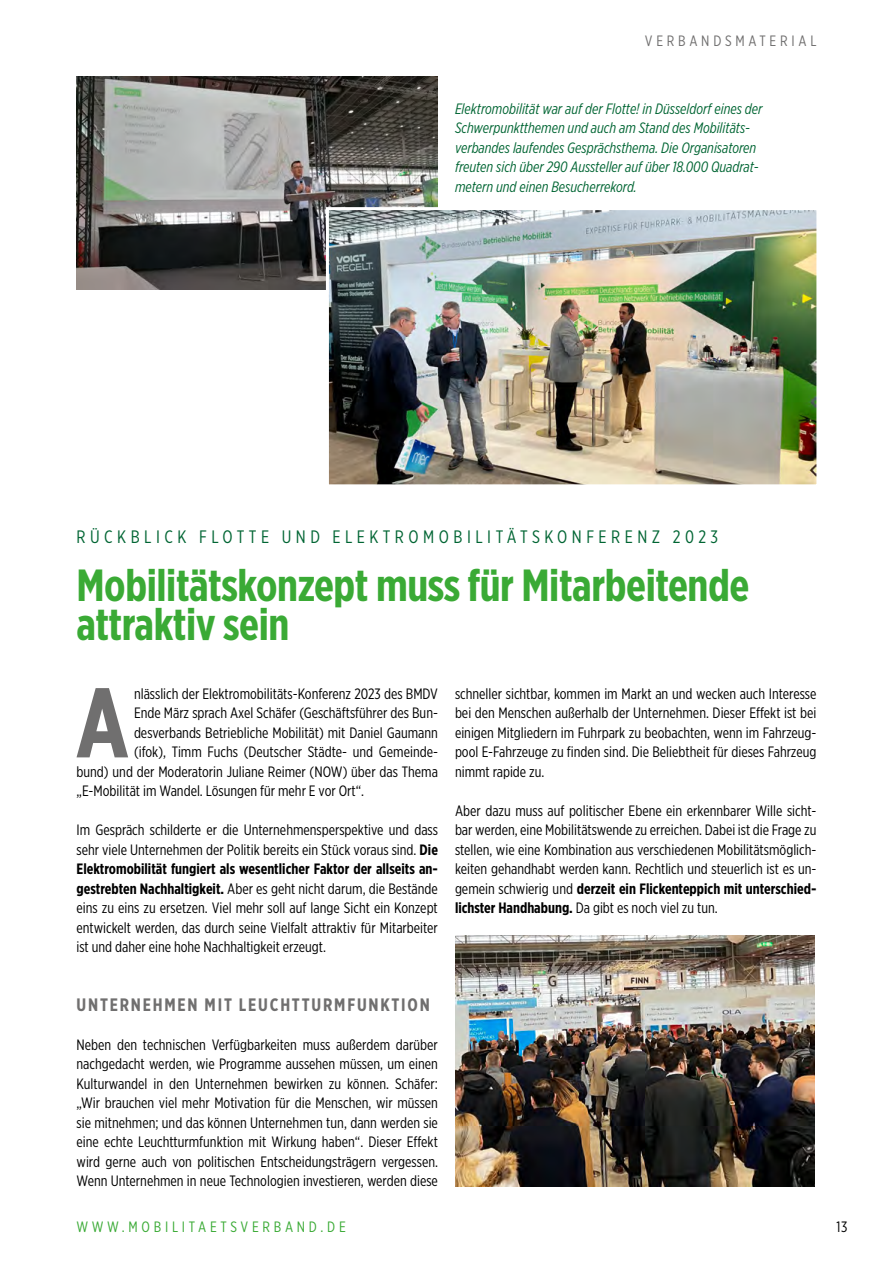
<style>
.page{position:relative;width:893px;height:1263px;background:#fff}
.page>*{position:absolute;margin:0;border:0;box-sizing:border-box;transform-origin:0 0}
.Copy_1__Absatz{font:700 98.55px "Gotham X Narrow";color:#706f6f}
.Head_30_narrow{font:700 45px/39px "Gotham X Narrow";letter-spacing:-.01em;color:#3aaa35}
.Subhead_Versalien_kl{font:18px "Gotham X Narrow";letter-spacing:.25em;color:#006533}
.Zwischenhead{font:700 18px "Gotham X Narrow";letter-spacing:.1em;color:#706f6f}
.Copy__Block{font:15px/19.5px "Gotham X Narrow";color:#000;text-align:justify}
.Copy_1__Absatz-2{font:15px "Gotham X Narrow";color:#000}
.Bildunterschrift__li{font:italic 15px/19.5px "Gotham X Narrow";color:#006533}
.t1{font:15px "Gotham X Narrow";letter-spacing:.25em;color:#3aaa35}
.Rubrikentitel{font:15px "Gotham X Narrow";letter-spacing:.25em;color:#706f6f}
.s1{font-weight:700}
</style>
<div class="page">
<img style="left:77px;top:77px;width:361px;height:212px">
<img style="left:455px;top:935px;width:359px;height:251px">
<img style="left:324px;top:206px;width:493px;height:279px">
<p class="Rubrikentitel" style="left:645px;top:32px;width:173px">VERBANDSMATERIAL</p>
<p class="Bildunterschrift__li" style="left:455px;top:99px;width:309px">Elektromobilität war auf der Flotte! in Düsseldorf eines der Schwerpunktthemen und auch am Stand des Mobilitäts&shy;verbandes laufendes Gesprächsthema. Die Organisatoren freuten sich über 290 Aussteller auf über 18.000 Quadrat&shy;metern und einen Besucherrekord.</p>
<p class="Subhead_Versalien_kl" style="left:77px;top:526px;width:643px">RÜCKBLICK FLOTTE UND ELEKTROMOBILITÄTSKONFERENZ 2023</p>
<p class="Head_30_narrow" style="left:77px;top:566px;width:674px">Mobilitätskonzept muss für Mitarbeitende attraktiv sein</p>
<p class="Copy_1__Absatz" style="left:76px;top:662px;width:55px">A</p>
<p class="Copy_1__Absatz-2" style="left:134px;top:685px;width:305px">nlässlich der Elektromobilitäts-Konferenz 2023 des BMDV</p>
<p class="Copy_1__Absatz-2" style="left:134px;top:704px;width:305px">Ende März sprach Axel Schäfer (Geschäftsführer des Bun-</p>
<p class="Copy_1__Absatz-2" style="left:134px;top:724px;width:305px">desverbands Betriebliche Mobilität) mit Daniel Gaumann</p>
<p class="Copy_1__Absatz-2" style="left:134px;top:743px;width:305px">(ifok), Timm Fuchs (Deutscher Städte- und Gemeinde-</p>
<p class="Copy_1__Absatz-2" style="left:77px;top:763px;width:363px">bund) und der Moderatorin Juliane Reimer (NOW) über das Thema</p>
<p class="Copy_1__Absatz-2" style="left:77px;top:782px;width:289px">„E-Mobilität im Wandel. Lösungen für mehr E vor Ort“.</p>
<p class="Copy__Block" style="left:77px;top:820px;width:363px">Im Gespräch schilderte er die Unternehmensperspektive und dass sehr viele Unternehmen der Politik bereits ein Stück voraus sind. <span class="s1">Die Elektromobilität fungiert als wesentlicher Faktor der allseits an&shy;gestrebten Nachhaltigkeit.</span> Aber es geht nicht darum, die Bestände eins zu eins zu ersetzen. Viel mehr soll auf lange Sicht ein Konzept entwickelt werden, das durch seine Vielfalt attraktiv für Mitarbeiter ist und daher eine hohe Nachhaltigkeit erzeugt.</p>
<p class="Copy__Block" style="left:455px;top:684px;width:363px">schneller sichtbar, kommen im Markt an und wecken auch Interesse bei den Menschen außerhalb der Unternehmen. Dieser Effekt ist bei einigen Mitgliedern im Fuhrpark zu beobachten, wenn im Fahrzeug&shy;pool E-Fahrzeuge zu finden sind. Die Beliebtheit für dieses Fahrzeug nimmt rapide zu.</p>
<p class="Copy__Block" style="left:455px;top:801px;width:363px">Aber dazu muss auf politischer Ebene ein erkennbarer Wille sicht&shy;bar werden, eine Mobilitätswende zu erreichen. Dabei ist die Frage zu stellen, wie eine Kombination aus verschiedenen Mobilitätsmöglich&shy;keiten gehandhabt werden kann. Rechtlich und steuerlich ist es un&shy;gemein schwierig und <span class="s1">derzeit ein Flickenteppich mit unterschied&shy;lichster Handhabung.</span> Da gibt es noch viel zu tun.</p>
<p class="Zwischenhead" style="left:77px;top:993px;width:355px">UNTERNEHMEN MIT LEUCHTTURMFUNKTION</p>
<p class="Copy__Block" style="left:77px;top:1035px;width:363px">Neben den technischen Verfügbarkeiten muss außerdem darüber nachgedacht werden, wie Programme aussehen müssen, um einen Kulturwandel in den Unternehmen bewirken zu können. Schäfer: „Wir brauchen viel mehr Motivation für die Menschen, wir müssen sie mitnehmen; und das können Unternehmen tun, dann werden sie eine echte Leuchtturmfunktion mit Wirkung haben“. Dieser Effekt wird gerne auch von politischen Entscheidungsträgern vergessen.<br>Wenn Unternehmen in neue Technologien investieren, werden diese</p>
<p class="t1" style="left:77px;top:1218px;width:271px">WWW.MOBILITAETSVERBAND.DE</p>
<p class="Copy__Block" style="left:836px;top:1217px;width:13px">13</p>
</div>
